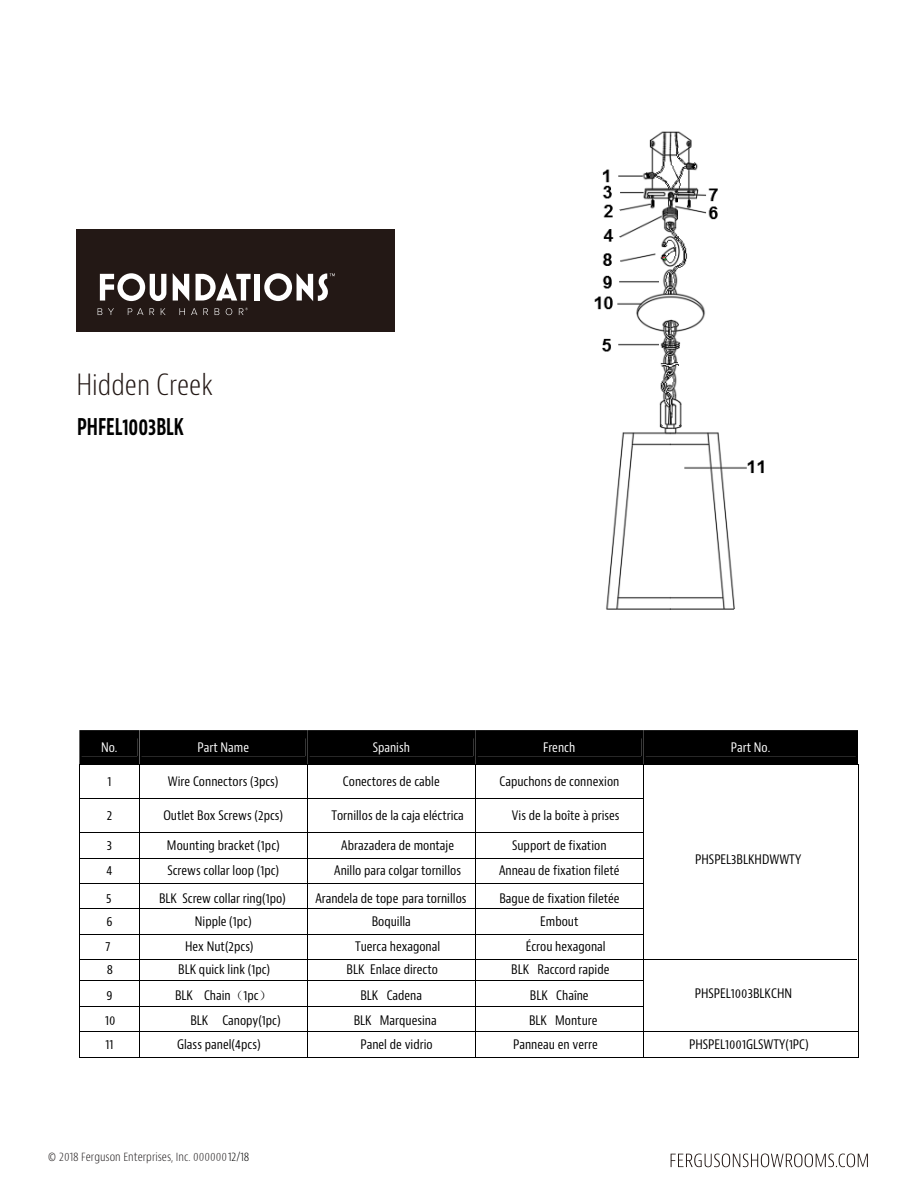
<style>
.page{position:relative;width:918px;height:1188px;background:#fff}
.page>*{position:absolute;margin:0;border:0;box-sizing:border-box;transform-origin:0 0}
.t1{font:300 condensed 28.5px "Bernino Sans";color:#231815}
.t2{font:700 condensed 22.5px "Bernino Sans";color:#000;scale:.8 1}
.t3{font:condensed 12.75px "Bernino Sans";color:#000}
.t4{font:condensed 12.75px "Bernino Sans";color:#fff}
.t5{font:300 condensed 12px "Bernino Sans";color:#231f20}
.s1{font-family:"Sim Sun";font-stretch:normal}
.s2{color:#000}
</style>
<div class="page">
<div style="left:77px;top:229px;width:318px;height:103px;background:#231815"></div>
<svg style="left:100px;top:273px;width:66px;height:28px"></svg>
<svg style="left:173px;top:273px;width:16px;height:28px"></svg>
<svg style="left:196px;top:273px;width:55px;height:28px"></svg>
<div style="left:254px;top:274px;width:6px;height:27px;background:#fff"></div>
<svg style="left:264px;top:273px;width:71px;height:28px"></svg>
<svg style="left:98px;top:308px;width:4px;height:7px"></svg>
<svg style="left:108px;top:308px;width:6px;height:7px"></svg>
<svg style="left:128px;top:308px;width:15px;height:7px"></svg>
<svg style="left:150px;top:308px;width:4px;height:7px"></svg>
<svg style="left:161px;top:308px;width:5px;height:7px"></svg>
<svg style="left:180px;top:308px;width:5px;height:7px"></svg>
<svg style="left:191px;top:308px;width:6px;height:7px"></svg>
<svg style="left:203px;top:308px;width:5px;height:7px"></svg>
<svg style="left:215px;top:308px;width:4px;height:7px"></svg>
<svg style="left:226px;top:308px;width:6px;height:7px"></svg>
<svg style="left:239px;top:308px;width:9px;height:7px"></svg>
<svg style="left:671px;top:1154px;width:197px;height:13px"></svg>
<svg style="left:79px;top:730px;width:780px;height:35px;background:#040404"></svg>
<hr style="left:79px;top:765px;width:1px;height:34px;background:#000">
<hr style="left:139px;top:765px;width:1px;height:34px;background:#000">
<hr style="left:307px;top:765px;width:1px;height:34px;background:#000">
<hr style="left:475px;top:765px;width:1px;height:34px;background:#000">
<hr style="left:643px;top:765px;width:1px;height:34px;background:#000">
<hr style="left:858px;top:765px;width:1px;height:34px;background:#000">
<hr style="left:79px;top:799px;width:565px;height:1px;background:#000">
<hr style="left:79px;top:799px;width:1px;height:33px;background:#000">
<hr style="left:139px;top:799px;width:1px;height:33px;background:#000">
<hr style="left:307px;top:799px;width:1px;height:33px;background:#000">
<hr style="left:475px;top:799px;width:1px;height:33px;background:#000">
<hr style="left:643px;top:799px;width:1px;height:33px;background:#000">
<hr style="left:858px;top:799px;width:1px;height:33px;background:#000">
<hr style="left:79px;top:832px;width:565px;height:1px;background:#000">
<hr style="left:79px;top:858px;width:565px;height:1px;background:#000">
<hr style="left:79px;top:883px;width:565px;height:1px;background:#000">
<hr style="left:79px;top:909px;width:565px;height:1px;background:#000">
<hr style="left:79px;top:934px;width:565px;height:1px;background:#000">
<hr style="left:79px;top:959px;width:565px;height:1px;background:#000">
<hr style="left:79px;top:980px;width:565px;height:1px;background:#000">
<hr style="left:79px;top:1006px;width:565px;height:1px;background:#000">
<hr style="left:79px;top:1031px;width:779px;height:1px;background:#000">
<svg style="left:79px;top:833px;width:1px;height:224px"></svg>
<hr style="left:79px;top:1057px;width:60px;height:1px;background:#000">
<svg style="left:139px;top:833px;width:1px;height:224px"></svg>
<hr style="left:140px;top:1057px;width:167px;height:1px;background:#000">
<svg style="left:307px;top:833px;width:1px;height:224px"></svg>
<hr style="left:308px;top:1057px;width:167px;height:1px;background:#000">
<svg style="left:475px;top:833px;width:1px;height:224px"></svg>
<hr style="left:476px;top:1057px;width:167px;height:1px;background:#000">
<svg style="left:643px;top:833px;width:1px;height:224px"></svg>
<hr style="left:644px;top:1057px;width:214px;height:1px;background:#000">
<svg style="left:858px;top:832px;width:1px;height:226px"></svg>
<hr style="left:292px;top:959px;width:565px;height:1px;background:#000">
<img style="left:594px;top:131px;width:170px;height:479px">
<h1 class="t1" style="left:76px;top:368px;width:138px">Hidden Creek</h1>
<h2 class="t2" style="left:77px;top:413px;width:135px">PHFEL1003BLK</h2>
<p class="t4" style="left:101px;top:742px;width:18px">No.</p>
<p class="t4" style="left:198px;top:742px;width:53px">Part Name</p>
<p class="t4" style="left:373px;top:742px;width:39px">Spanish</p>
<p class="t4" style="left:543px;top:742px;width:34px">French</p>
<p class="t4" style="left:731px;top:742px;width:41px">Part No.</p>
<p class="t3" style="left:107px;top:777px;width:5px">1</p>
<p class="t3" style="left:168px;top:777px;width:112px">Wire Connectors (3pcs)</p>
<p class="t3" style="left:343px;top:777px;width:98px">Conectores de cable</p>
<p class="t3" style="left:499px;top:777px;width:121px">Capuchons de connexion</p>
<p class="t3" style="left:107px;top:810px;width:7px">2</p>
<p class="t3" style="left:163px;top:810px;width:121px">Outlet Box Screws (2pcs)</p>
<p class="t3" style="left:331px;top:810px;width:134px">Tornillos de la caja eléctrica</p>
<p class="t3" style="left:512px;top:810px;width:109px">Vis de la boîte à prises</p>
<p class="t3" style="left:107px;top:840px;width:7px">3</p>
<p class="t3" style="left:167px;top:840px;width:114px">Mounting bracket (1pc)</p>
<p class="t3" style="left:341px;top:840px;width:114px">Abrazadera de montaje</p>
<p class="t3" style="left:512px;top:840px;width:96px">Support de fixation</p>
<p class="t3" style="left:106px;top:866px;width:7px">4</p>
<p class="t3" style="left:167px;top:866px;width:113px">Screws collar loop (1pc)</p>
<p class="t3" style="left:334px;top:866px;width:129px">Anillo para colgar tornillos</p>
<p class="t3" style="left:499px;top:866px;width:122px">Anneau de fixation fileté</p>
<p class="t3" style="left:695px;top:854px;width:107px">PHSPEL3BLKHDWWTY</p>
<p class="t3" style="left:106px;top:893px;width:7px">5</p>
<p class="t3" style="left:159px;top:893px;width:128px">BLK Screw collar ring(1po)</p>
<p class="t3" style="left:315px;top:893px;width:153px">Arandela de tope para tornillos</p>
<p class="t3" style="left:499px;top:893px;width:122px">Bague de fixation filetée</p>
<p class="t3" style="left:106px;top:916px;width:8px">6</p>
<p class="t3" style="left:195px;top:916px;width:58px">Nipple (1pc)</p>
<p class="t3" style="left:372px;top:916px;width:41px">Boquilla</p>
<p class="t3" style="left:540px;top:916px;width:40px">Embout</p>
<p class="t3" style="left:106px;top:942px;width:6px">7</p>
<p class="t3" style="left:185px;top:942px;width:70px">Hex Nut(2pcs)</p>
<p class="t3" style="left:355px;top:942px;width:87px">Tuerca hexagonal</p>
<p class="t3" style="left:526px;top:942px;width:81px">Écrou hexagonal</p>
<p class="t3" style="left:107px;top:964px;width:8px">8</p>
<p class="t3" style="left:178px;top:964px;width:93px">BLK quick link (1pc)</p>
<p class="t3" style="left:347px;top:964px;width:93px">BLK Enlace directo</p>
<p class="t3" style="left:511px;top:964px;width:100px">BLK Raccord rapide</p>
<p class="t3" style="left:106px;top:990px;width:8px">9</p>
<p class="t3" style="left:175px;top:990px;width:98px">BLK Chain<span class="s1">（</span>1pc<span class="s1">）</span></p>
<p class="t3" style="left:360px;top:990px;width:63px">BLK Cadena</p>
<p class="t3" style="left:530px;top:990px;width:60px">BLK Chaîne</p>
<p class="t3" style="left:105px;top:1015px;width:12px">10</p>
<p class="t3" style="left:191px;top:1015px;width:92px">BLK Canopy(1pc)</p>
<p class="t3" style="left:354px;top:1015px;width:84px">BLK Marquesina</p>
<p class="t3" style="left:529px;top:1015px;width:70px">BLK Monture</p>
<p class="t3" style="left:695px;top:988px;width:99px">PHSPEL1003BLKCHN</p>
<p class="t3" style="left:105px;top:1039px;width:9px">11</p>
<p class="t3" style="left:177px;top:1039px;width:85px">Glass panel(4pcs)</p>
<p class="t3" style="left:360px;top:1039px;width:74px">Panel de vidrio</p>
<p class="t3" style="left:513px;top:1039px;width:86px">Panneau en verre</p>
<p class="t3" style="left:689px;top:1039px;width:121px">PHSPEL1001GLSWTY(1PC)</p>
<p class="t5" style="left:48px;top:1149px;width:203px">© 2018 Ferguson Enterprises, Inc. 000000<span class="s2">12/18</span></p>
</div>
